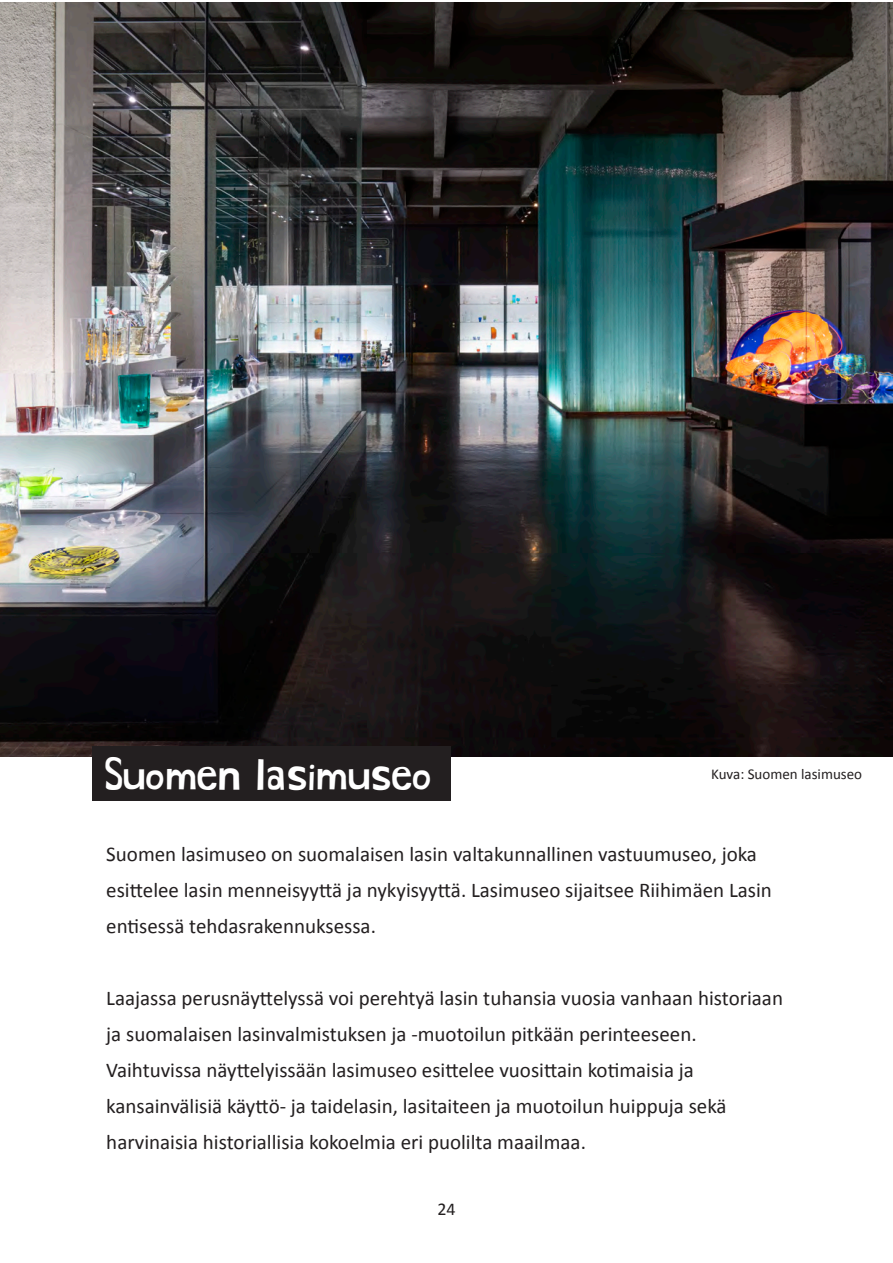
<style>
.page{position:relative;width:893px;height:1263px;background:#fff}
.page>*{position:absolute;margin:0;border:0;box-sizing:border-box;transform-origin:0 0}
.t1{font:45px "Hand Drawn Shapes";color:#fff}
.leipis{font:21px/36px "Calibri";color:#231f20}
.t2{font:18px "Calibri";color:#231f20}
.leipis-2{font:15px "Calibri";color:#231f20}
</style>
<div class="page">
<img style="left:0;top:3px;width:893px;height:754px">
<div style="left:92px;top:746px;width:358px;height:55px;background:#231f20"></div>
<p class="t1" style="left:105px;top:749px;width:328px">Suomen lasimuseo</p>
<p class="leipis-2" style="left:711px;top:764px;width:152px">Kuva: Suomen lasimuseo</p>
<p class="leipis" style="left:106px;top:836px;width:667px">Suomen lasimuseo on suomalaisen lasin valtakunnallinen vastuumuseo, joka esittelee lasin menneisyyttä ja nykyisyyttä. Lasimuseo sijaitsee Riihimäen Lasin entisessä tehdasrakennuksessa.</p>
<p class="leipis" style="left:106px;top:980px;width:678px">Laajassa perusnäyttelyssä voi perehtyä lasin tuhansia vuosia vanhaan historiaan ja suomalaisen lasinvalmistuksen ja -muotoilun pitkään perinteeseen.<br>Vaihtuvissa näyttelyissään lasimuseo esittelee vuosittain kotimaisia ja kansainvälisiä käyttö- ja taidelasin, lasitaiteen ja muotoilun huippuja sekä harvinaisia historiallisia kokoelmia eri puolilta maailmaa.</p>
<p class="t2" style="left:437px;top:1196px;width:20px">24</p>
</div>
